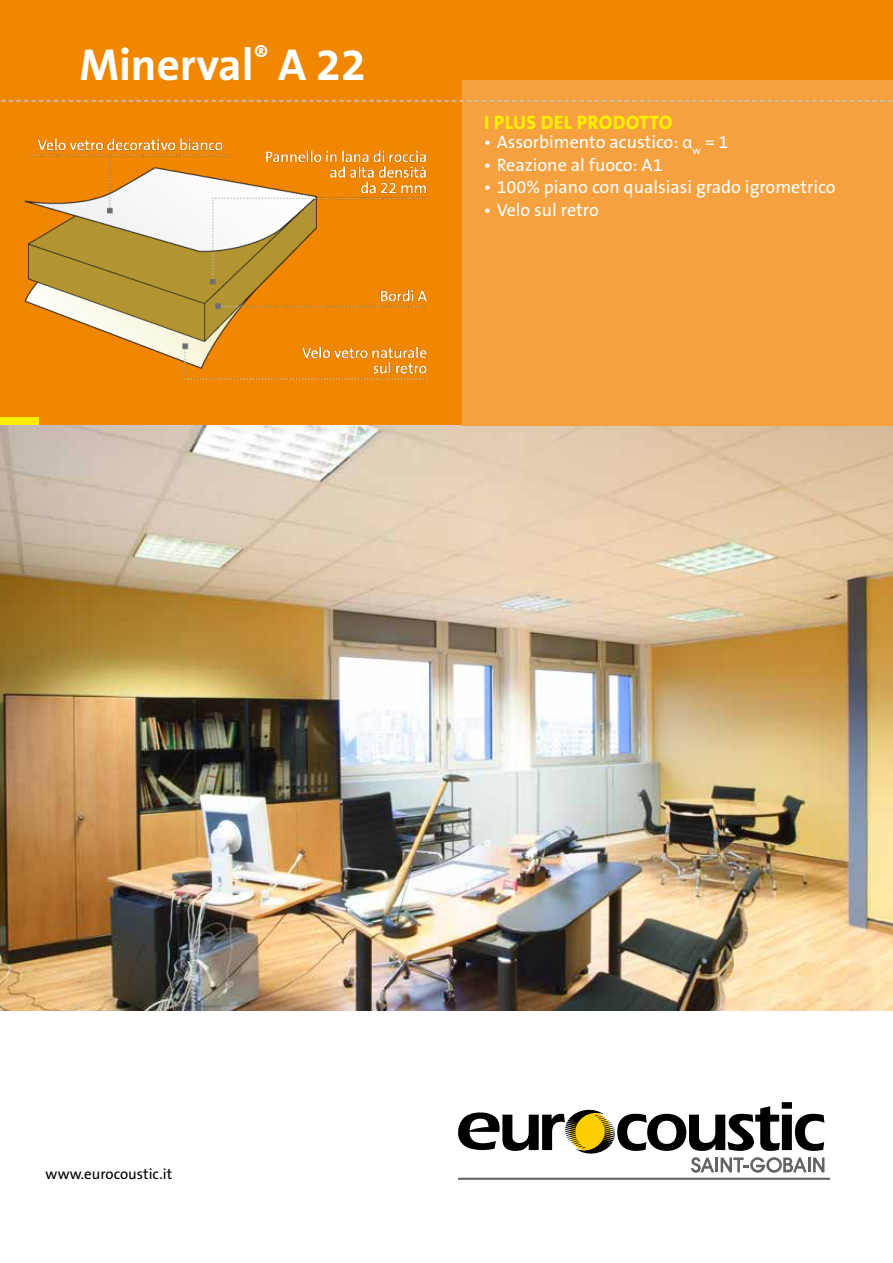
<style>
.page{position:relative;width:893px;height:1263px;background:#fff}
.page>*{position:absolute;margin:0;border:0;box-sizing:border-box;transform-origin:0 0}
.t1{font:700 45px "The Sans B W7";color:#fff}
.t2{font:800 19.5px "The Sans B W8";letter-spacing:.015em;color:#ffed00}
.t3{font:18px "The Sans B W5 Plain";color:#fff}
.t4{font:15px "The Sans B W5 Plain";color:#000}
.s1{font-family:"Myriad Pro"}
</style>
<div class="page">
<div style="left:0;top:0;width:893px;height:425px;background:#f18700"></div>
<div style="left:0;top:417px;width:39px;height:8px;background:#ffed00"></div>
<img style="left:0;top:425px;width:893px;height:585px">
<div style="left:462px;top:80px;width:431px;height:345px;background:#f6a140"></div>
<svg style="left:1px;top:100px;width:891px;height:2px"></svg>
<img style="left:24px;top:138px;width:404px;height:242px">
<hr style="left:458px;top:1178px;width:372px;height:2px;background:#646363">
<svg style="left:458px;top:1102px;width:366px;height:71px"></svg>
<h1 class="t1" style="left:79px;top:36px;width:288px">Minerval<sup>®</sup> A 22</h1>
<p class="t2" style="left:484px;top:110px;width:190px">I PLUS DEL PRODOTTO</p>
<p class="t3" style="left:484px;top:131px;width:246px">• Assorbimento acustico: <span class="s1">α</span><sub>w</sub> = 1</p>
<p class="t3" style="left:484px;top:153px;width:180px">• Reazione al fuoco: A1</p>
<p class="t3" style="left:484px;top:176px;width:353px">• 100% piano con qualsiasi grado igrometrico</p>
<p class="t3" style="left:484px;top:198px;width:116px">• Velo sul retro</p>
<p class="t4" style="left:46px;top:1165px;width:128px">www.eurocoustic.it</p>
</div>
